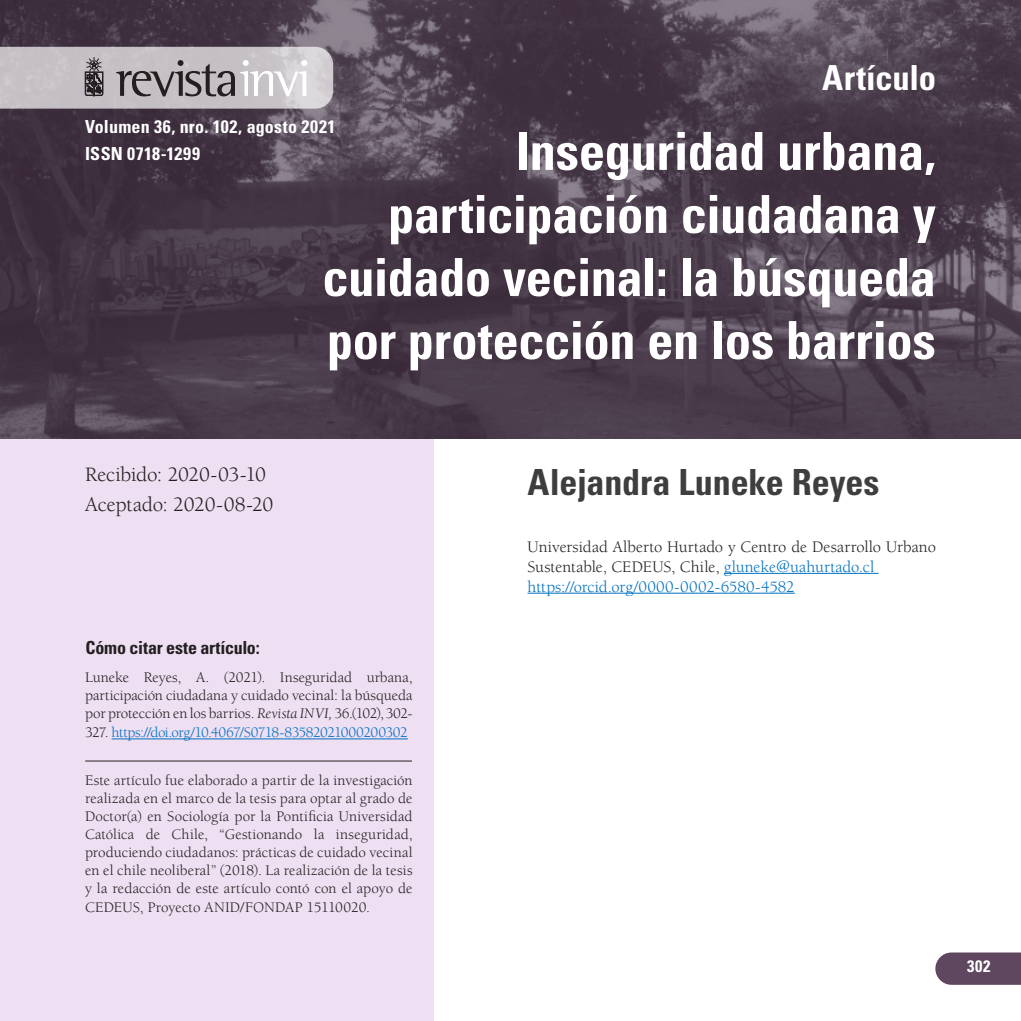
<style>
.page{position:relative;width:1021px;height:1021px;background:#fff}
.page>*{position:absolute;margin:0;border:0;box-sizing:border-box;transform-origin:0 0}
.titulppal{font:700 condensed 52.5px/63px "Univers LT Std";letter-spacing:-.01em;color:#fff;text-align:right}
.autorppal{font:700 condensed 36px "Univers LT Std";letter-spacing:-.005em;color:#3e3e3f}
.t1{font:700 condensed 34.5px "Univers LT Std";letter-spacing:-.01em;color:#fff}
.txt_esp{font:21px "Berkeley Std";letter-spacing:-.015em;color:#231f20}
.t2{font:700 condensed 18px/27.5px "Univers LT Std";letter-spacing:.015em;color:#fff}
.nota{font:700 condensed 18px "Univers LT Std";letter-spacing:-.01em;color:#231f20}
.txt_esp-2{font:16.5px/19.8px "Berkeley Std";color:#231f20}
.txt_esp-3{font:16.5px "Berkeley Std";color:#0070c0}
.t3{font:700 condensed 16.5px "Univers LT Std";color:#fff}
.txt_esp-4{font:15px/18px "Berkeley Std";letter-spacing:.005em;color:#231f20;text-align:justify}
.COMO_CITAR{font:15px/18px "Berkeley Std";letter-spacing:-.005em;color:#231f20;text-align:justify}
.COMO_CITAR-2{font:15px "Berkeley Std";letter-spacing:-.04em;color:#0070c0}
.s1{font-style:italic}
.s2{color:#231f20}
.s3{color:#0070c0}
</style>
<div class="page">
<div style="left:0;top:425px;width:434px;height:595px;background:#eedff2"></div>
<img style="left:0;top:0;width:1020px;height:438px">
<svg style="left:935px;top:952px;width:85px;height:32px;background:#695169"></svg>
<hr style="left:724px;top:573px;width:154px;height:1px;background:#0070c0">
<hr style="left:527px;top:592px;width:267px;height:1px;background:#0070c0">
<hr style="left:112px;top:738px;width:296px;height:1px;background:#0070c0">
<hr style="left:85px;top:760px;width:327px;height:1px;background:#231f20">
<svg style="left:0;top:47px;width:333px;height:62px;background:#bbb7bb"></svg>
<h3 class="t1" style="left:822px;top:56px;width:115px">Artículo</h3>
<p class="t2" style="left:85px;top:112px;width:252px">Volumen 36, nro. 102, agosto 2021<br>ISSN 0718-1299</p>
<p class="titulppal" style="left:322px;top:119px;width:615px">Inseguridad urbana, participación ciudadana y cuidado vecinal: la búsqueda por protección en los barrios</p>
<p class="txt_esp" style="left:85px;top:463px;width:182px">Recibido: 2020-03-10</p>
<p class="txt_esp" style="left:85px;top:493px;width:190px">Aceptado: 2020-08-20</p>
<p class="nota" style="left:85px;top:637px;width:176px">Cómo citar este artículo:</p>
<p class="COMO_CITAR" style="left:85px;top:668px;width:329px">Luneke Reyes, A. (2021). Inseguridad urbana, participación ciudadana y cuidado vecinal: la búsqueda por protección en los barrios. <span class="s1">Revista INVI,</span> 36.(102), 302-</p>
<p class="COMO_CITAR-2" style="left:85px;top:724px;width:324px"><span class="s2">327.</span> https://doi.org/10.4067/S0718-83582021000200302</p>
<p class="txt_esp-4" style="left:85px;top:771px;width:329px">Este artículo fue elaborado a partir de la investigación realizada en el marco de la tesis para optar al grado de Doctor(a) en Sociología por la Pontificia Universidad Católica de Chile, “Gestionando la inseguridad, produciendo ciudadanos: prácticas de cuidado vecinal en el chile neoliberal” (2018). La realización de la tesis y la redacción de este artículo contó con el apoyo de</p>
<p class="txt_esp-4" style="left:85px;top:899px;width:286px">CEDEUS, Proyecto ANID/FONDAP 15110020.</p>
<p class="autorppal" style="left:527px;top:460px;width:353px">Alejandra Luneke Reyes</p>
<p class="txt_esp-2" style="left:527px;top:537px;width:410px">Universidad Alberto Hurtado y Centro de Desarrollo Urbano<br>Sustentable, CEDEUS, Chile, <span class="s3">gluneke@uahurtado.cl</span></p>
<p class="txt_esp-3" style="left:527px;top:577px;width:269px">https://orcid.org/0000-0002-6580-4582</p>
<p class="t3" style="left:967px;top:956px;width:25px">302</p>
</div>
